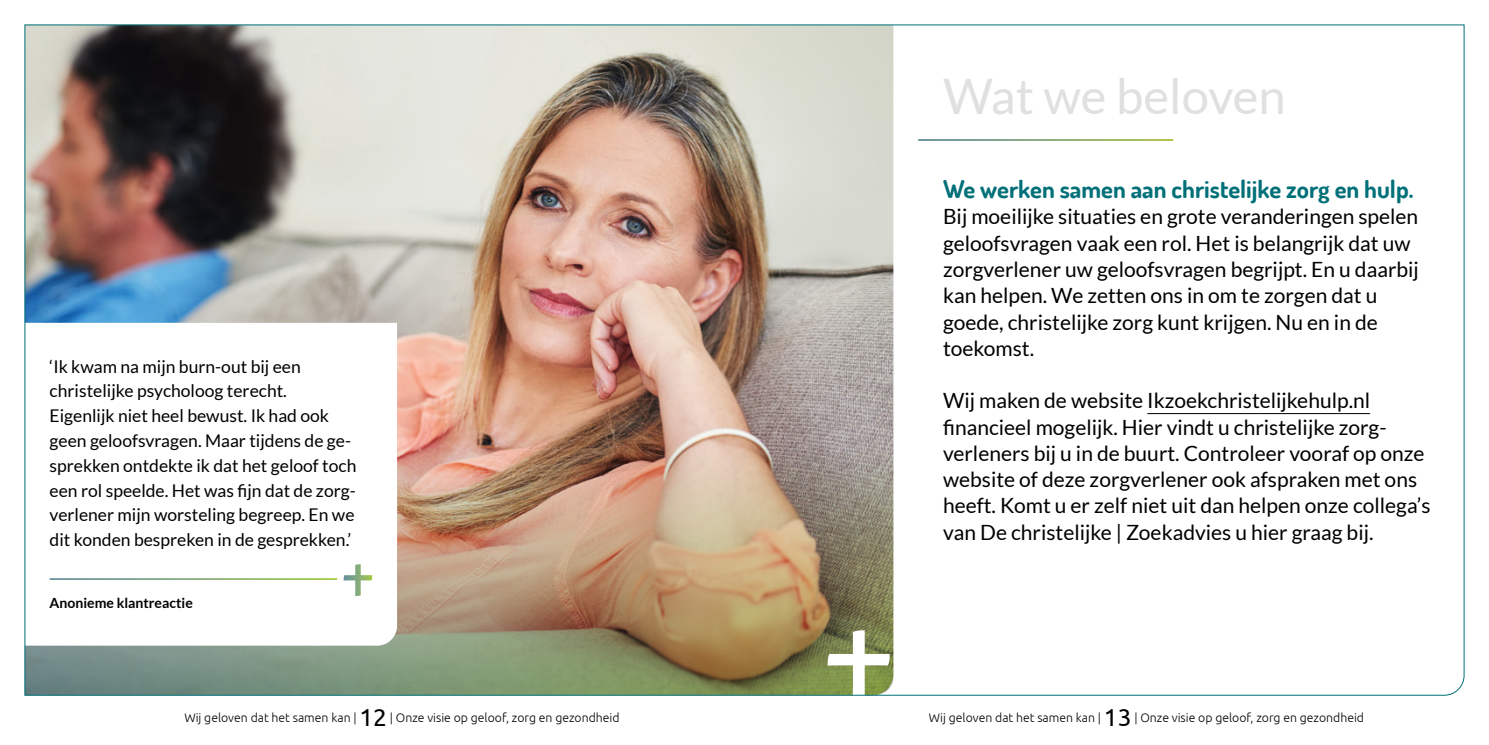
<style>
.page{position:relative;width:1489px;height:745px;background:#fff}
.page>*{position:absolute;margin:0;border:0;box-sizing:border-box;transform-origin:0 0}
.Hoofdkop_15{font:49px "Lato";color:#e0e0e0}
.Tussenkop_boven_platte_tekst{font:700 24.5px "Dosis";color:#017078}
.Platte_tekst{font:21px/26.2px "Lato";color:#000}
.PL_Brood{font:17.5px/24.8px "Lato";color:#000}
.Bijschrift{font:700 14px "Lato";color:#000}
.P_Titel_paginanummer_2023{font:300 12.25px "Ubuntu";color:#000}
.s1{font-weight:400;font-size:24.5px}
</style>
<div class="page">
<svg style="left:827px;top:695px;width:62px;height:1px"></svg>
<img style="left:25px;top:25px;width:1438px;height:670px">
<p class="PL_Brood" style="left:50px;top:353px;width:308px">‘Ik kwam na mijn burn-out bij een christelijke psycholoog terecht.<br>Eigenlijk niet heel bewust. Ik had ook geen geloofsvragen. Maar tijdens de ge&shy;sprekken ontdekte ik dat het geloof toch een rol speelde. Het was fijn dat de zorg&shy;verlener mijn worsteling begreep. En we dit konden bespreken in de gesprekken.’</p>
<p class="Bijschrift" style="left:50px;top:594px;width:145px">Anonieme klantreactie</p>
<p class="P_Titel_paginanummer_2023" style="left:184px;top:710px;width:436px">Wij geloven dat het samen kan | <span class="s1">12</span> | Onze visie op geloof, zorg en gezondheid</p>
<p class="Hoofdkop_15" style="left:943px;top:69px;width:344px">Wat we beloven</p>
<p class="Tussenkop_boven_platte_tekst" style="left:943px;top:173px;width:472px">We werken samen aan christelijke zorg en hulp.</p>
<p class="Platte_tekst" style="left:943px;top:203px;width:477px">Bij moeilijke situaties en grote veranderingen spelen geloofsvragen vaak een rol. Het is belangrijk dat uw zorgverlener uw geloofsvragen begrijpt. En u daarbij kan helpen. We zetten ons in om te zorgen dat u goede, christelijke zorg kunt krijgen. Nu en in de toekomst.</p>
<p class="Platte_tekst" style="left:943px;top:387px;width:489px">Wij maken de website Ikzoekchristelijkehulp.nl financieel mogelijk. Hier vindt u christelijke zorg&shy;verleners bij u in de buurt. Controleer vooraf op onze website of deze zorgverlener ook afspraken met ons heeft. Komt u er zelf niet uit dan helpen onze collega’s van De christelijke | Zoekadvies u hier graag bij.</p>
<p class="P_Titel_paginanummer_2023" style="left:928px;top:710px;width:436px">Wij geloven dat het samen kan | <span class="s1">13</span> | Onze visie op geloof, zorg en gezondheid</p>
</div>
